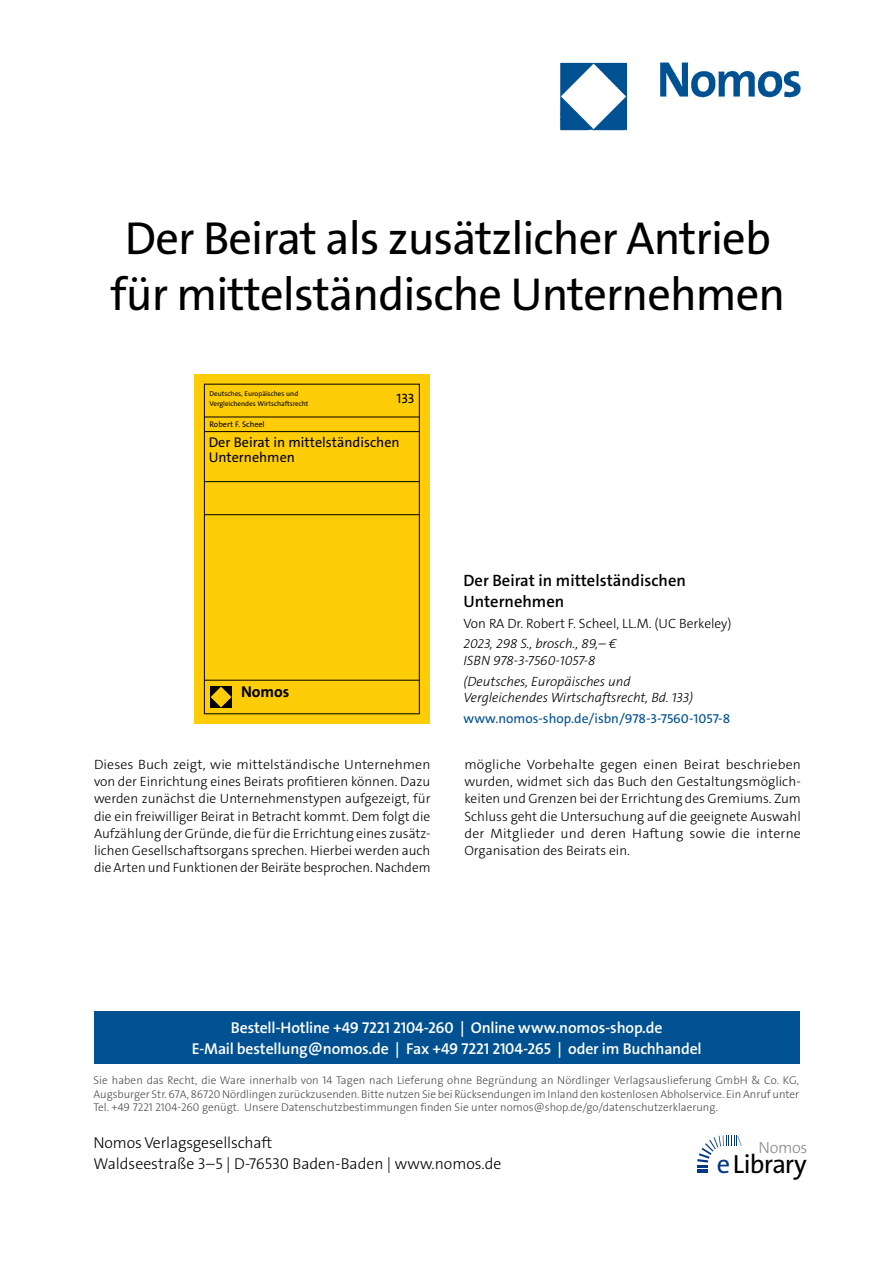
<style>
.page{position:relative;width:893px;height:1263px;background:#fff}
.page>*{position:absolute;margin:0;border:0;box-sizing:border-box;transform-origin:0 0}
._000_Headline{font:46.5px/55.8px "The Sans Os F";letter-spacing:-.02em;color:#000;text-align:center}
.t1{font:26.4px "The Sans Os F";letter-spacing:-.03em;color:#000}
._001_Buchtitel{font:600 16.5px/21px "The Sans C5";color:#000}
.t2{font:300 16.2px "The Sans Os F";letter-spacing:-.02em;color:#87888a}
.t3{font:600 15.75px/21px "The Sans Os F";letter-spacing:-.01em;color:#fff;text-align:center}
.t4{font:300 15.75px/21px "The Sans Os F";color:#000}
.t5{font:700 15.75px "The Sans C5";color:#000}
.t6{font:14.1px/15.1px "The Sans C5";color:#000}
._005_Fließtext{font:300 13.5px/17.2px "The Sans C5";color:#000;text-align:justify}
._004_Bibilo{font:italic 300 13.5px/16.5px "The Sans C5";color:#000}
._003_Autor{font:300 13.5px "The Sans C5";color:#000}
.www_link{font:13.5px "The Sans C5";color:#005192}
.t7{font:13.5px "The Sans C5";color:#000}
.t8{font:300 11.25px/13.5px "The Sans Os F";color:#4b4b4d;text-align:justify}
.t9{font:8.1px "The Sans C5";color:#000}
.t10{font:7.05px/9.3px "The Sans C5";color:#000}
.s1{color:#003882}
</style>
<div class="page">
<img style="left:559px;top:62px;width:242px;height:69px">
<div style="left:94px;top:1011px;width:705px;height:52px;background:#005192"></div>
<svg style="left:697px;top:1135px;width:45px;height:38px"></svg>
<div style="left:194px;top:374px;width:236px;height:349px;background:#fecd07"></div>
<div style="left:204px;top:384px;width:216px;height:330px;border:1px solid #000"></div>
<hr style="left:204px;top:417px;width:216px;height:1px;background:#000">
<hr style="left:204px;top:431px;width:216px;height:1px;background:#000">
<hr style="left:204px;top:481px;width:216px;height:1px;background:#000">
<hr style="left:204px;top:514px;width:216px;height:1px;background:#000">
<hr style="left:204px;top:680px;width:216px;height:1px;background:#000">
<div style="left:210px;top:686px;width:22px;height:22px;background:#000"></div>
<svg style="left:211px;top:687px;width:20px;height:20px"></svg>
<p class="_000_Headline" style="left:111px;top:211px;width:676px">Der Beirat als zusätzlicher Antrieb für mittelständische Unternehmen</p>
<p class="t10" style="left:209px;top:389px;width:100px">Deutsches, Europäisches und<br>Vergleichendes Wirtschaftsrecht</p>
<p class="t7" style="left:396px;top:390px;width:19px">133</p>
<p class="t9" style="left:209px;top:419px;width:57px">Robert F. Scheel</p>
<p class="t6" style="left:209px;top:434px;width:192px">Der Beirat in mittelständischen<br>Unternehmen</p>
<p class="t5" style="left:241px;top:681px;width:50px">Nomos</p>
<p class="_001_Buchtitel" style="left:463px;top:570px;width:224px">Der Beirat in mittelständischen<br>Unternehmen</p>
<p class="_003_Autor" style="left:463px;top:614px;width:270px">Von RA Dr. Robert F. Scheel, LL.M. (UC Berkeley)</p>
<p class="_004_Bibilo" style="left:463px;top:636px;width:155px">2023, 298 S., brosch., 89,– €<br>ISBN 978-3-7560-1057-8</p>
<p class="_004_Bibilo" style="left:463px;top:673px;width:231px">(Deutsches, Europäisches und<br>Vergleichendes Wirtschaftsrecht, Bd. 133)</p>
<p class="www_link" style="left:463px;top:710px;width:268px">www.nomos-shop.de/isbn/978-3-7560-1057-8</p>
<p class="_005_Fließtext" style="left:94px;top:756px;width:338px">Dieses Buch zeigt, wie mittelständische Unternehmen von der Einrichtung eines Beirats profitieren können. Dazu werden zunächst die Unternehmenstypen aufgezeigt, für die ein freiwilliger Beirat in Betracht kommt. Dem folgt die Aufzählung der Gründe, die für die Errichtung eines zusätz&shy;lichen Gesellschaftsorgans sprechen. Hierbei werden auch die Arten und Funktionen der Beiräte besprochen. Nachdem</p>
<p class="_005_Fließtext" style="left:464px;top:756px;width:338px">mögliche Vorbehalte gegen einen Beirat beschrieben wurden, widmet sich das Buch den Gestaltungsmöglich&shy;keiten und Grenzen bei der Errichtung des Gremiums. Zum Schluss geht die Untersuchung auf die geeignete Auswahl der Mitglieder und deren Haftung sowie die interne Organisation des Beirats ein.</p>
<p class="t3" style="left:192px;top:1017px;width:511px">Bestell-Hotline +49 7221 2104-260 | Online www.nomos-shop.de<br>E-Mail bestellung@nomos.de | Fax +49 7221 2104-265 | oder im Buchhandel</p>
<p class="t8" style="left:94px;top:1074px;width:707px">Sie haben das Recht, die Ware innerhalb von 14 Tagen nach Lieferung ohne Begründung an Nördlinger Verlagsauslieferung GmbH &amp; Co. KG, Augsburger Str. 67A, 86720 Nördlingen zurückzusenden. Bitte nutzen Sie bei Rücksendungen im Inland den kostenlosen Abholservice. Ein Anruf unter Tel. +49 7221 2104-260 genügt. Unsere Datenschutzbestimmungen finden Sie unter nomos@shop.de/go/datenschutzerklaerung.</p>
<p class="t4" style="left:94px;top:1133px;width:409px">Nomos Verlagsgesellschaft<br>Waldseestraße 3–5 | D-76530 Baden-Baden | www.nomos.de</p>
<p class="t2" style="left:758px;top:1137px;width:51px">Nomos</p>
<h2 class="t1" style="left:717px;top:1147px;width:91px"><span class="s1">e</span>Library</h2>
</div>
